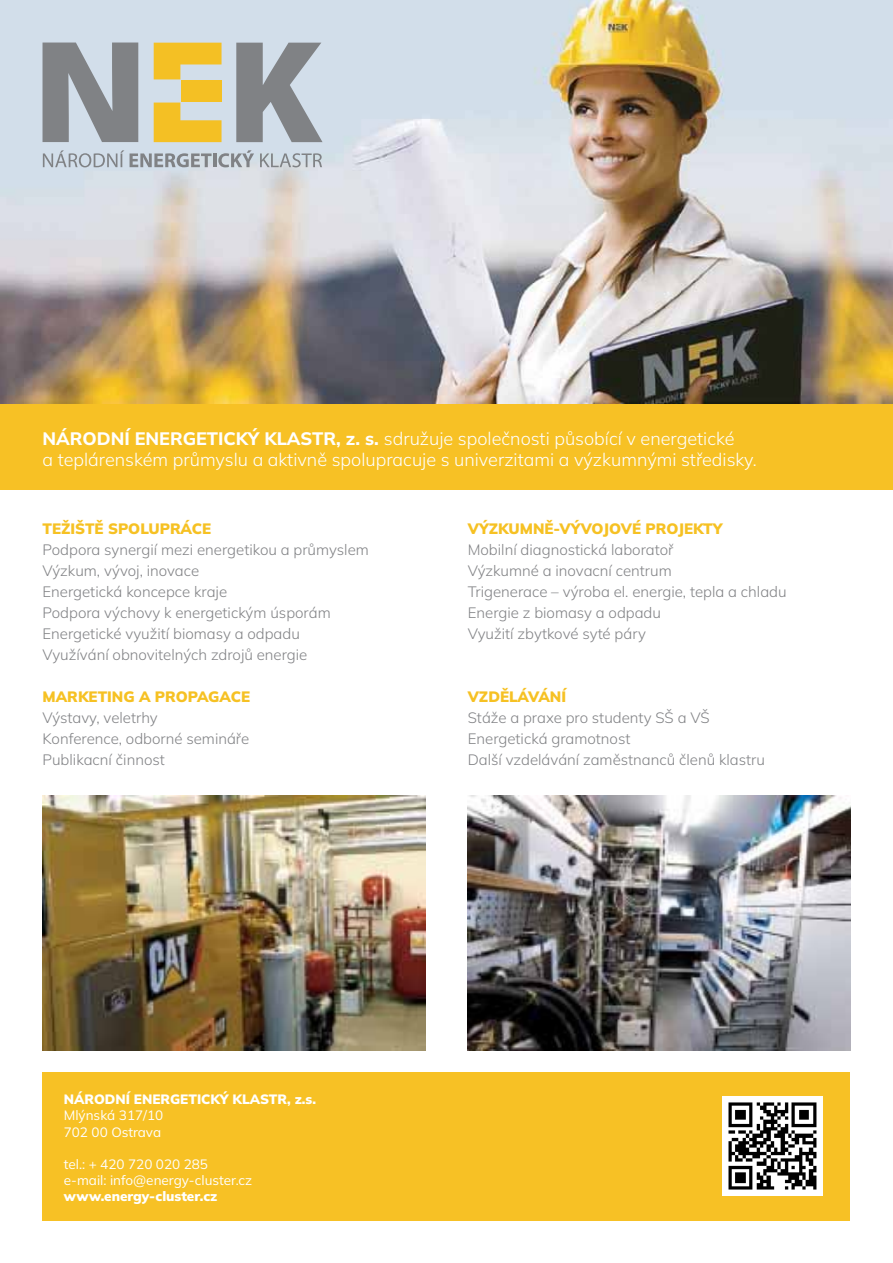
<style>
.page{position:relative;width:893px;height:1263px;background:#fff}
.page>*{position:absolute;margin:0;border:0;box-sizing:border-box;transform-origin:0 0}
.t1{font:300 18px/21.6px "Mulish";color:#fff}
.t2{font:300 15px/21px "Mulish";color:#818285}
.t3{font:900 15px "Mulish";color:#f6c123}
.t4{font:13.5px/16.2px "Mulish";color:#fff}
.t5{font:900 13.5px "Mulish";color:#fff}
.s1{font-weight:800}
</style>
<div class="page">
<div style="left:43px;top:1071px;width:807px;height:149px;background:#f7c125"></div>
<img style="left:0;top:0;width:893px;height:404px">
<svg style="left:43px;top:43px;width:95px;height:99px;background:#94999e"></svg>
<svg style="left:236px;top:43px;width:87px;height:99px;background:#9ca1a7"></svg>
<svg style="left:154px;top:103px;width:68px;height:39px;background:#eac85a"></svg>
<div style="left:181px;top:80px;width:41px;height:22px;background:#f4c024"></div>
<svg style="left:154px;top:43px;width:68px;height:36px;background:#ebc755"></svg>
<svg style="left:43px;top:150px;width:81px;height:17px"></svg>
<svg style="left:130px;top:153px;width:82px;height:14px"></svg>
<hr style="left:213px;top:153px;width:3px;height:14px;background:#808285">
<svg style="left:218px;top:150px;width:36px;height:17px"></svg>
<svg style="left:260px;top:153px;width:62px;height:14px"></svg>
<div style="left:0;top:404px;width:893px;height:85px;background:#f7c125"></div>
<img style="left:723px;top:1096px;width:99px;height:100px">
<img style="left:43px;top:795px;width:382px;height:255px">
<img style="left:468px;top:795px;width:382px;height:255px">
<p class="t1" style="left:43px;top:427px;width:716px"><span class="s1">NÁRODNÍ ENERGETICKÝ KLASTR, z. s.</span> sdružuje společnosti působící v energetické<br>a teplárenském průmyslu a aktivně spolupracuje s univerzitami a výzkumnými středisky.</p>
<p class="t3" style="left:43px;top:518px;width:170px">TEŽIŠTĚ SPOLUPRÁCE</p>
<p class="t2" style="left:43px;top:539px;width:328px">Podpora synergií mezi energetikou a průmyslem Výzkum, vývoj, inovace<br>Energetická koncepce kraje<br>Podpora výchovy k energetickým úsporám Energetické využití biomasy a odpadu Využívání obnovitelných zdrojů energie</p>
<p class="t3" style="left:43px;top:686px;width:209px">MARKETING A PROPAGACE</p>
<p class="t2" style="left:43px;top:707px;width:208px">Výstavy, veletrhy<br>Konference, odborné semináře<br>Publikacní činnost</p>
<p class="t3" style="left:468px;top:518px;width:256px">VÝZKUMNĚ-VÝVOJOVÉ PROJEKTY</p>
<p class="t2" style="left:468px;top:539px;width:320px">Mobilní diagnostická laboratoř<br>Výzkumné a inovacní centrum<br>Trigenerace – výroba el. energie, tepla a chladu<br>Energie z biomasy a odpadu<br>Využití zbytkové syté páry</p>
<p class="t3" style="left:468px;top:686px;width:100px">VZDĚLÁVÁNÍ</p>
<p class="t2" style="left:468px;top:707px;width:299px">Stáže a praxe pro studenty SŠ a VŠ<br>Energetická gramotnost<br>Další vzdelávání zaměstnanců členů klastru</p>
<p class="t5" style="left:64px;top:1090px;width:254px">NÁRODNÍ ENERGETICKÝ KLASTR, z.s.</p>
<p class="t4" style="left:64px;top:1107px;width:101px">Mlýnská 317/10<br>702 00 Ostrava</p>
<p class="t4" style="left:64px;top:1156px;width:190px">tel.: + 420 720 020 285 e-mail: info@energy-cluster.cz</p>
<p class="t5" style="left:64px;top:1187px;width:155px">www.energy-cluster.cz</p>
</div>
